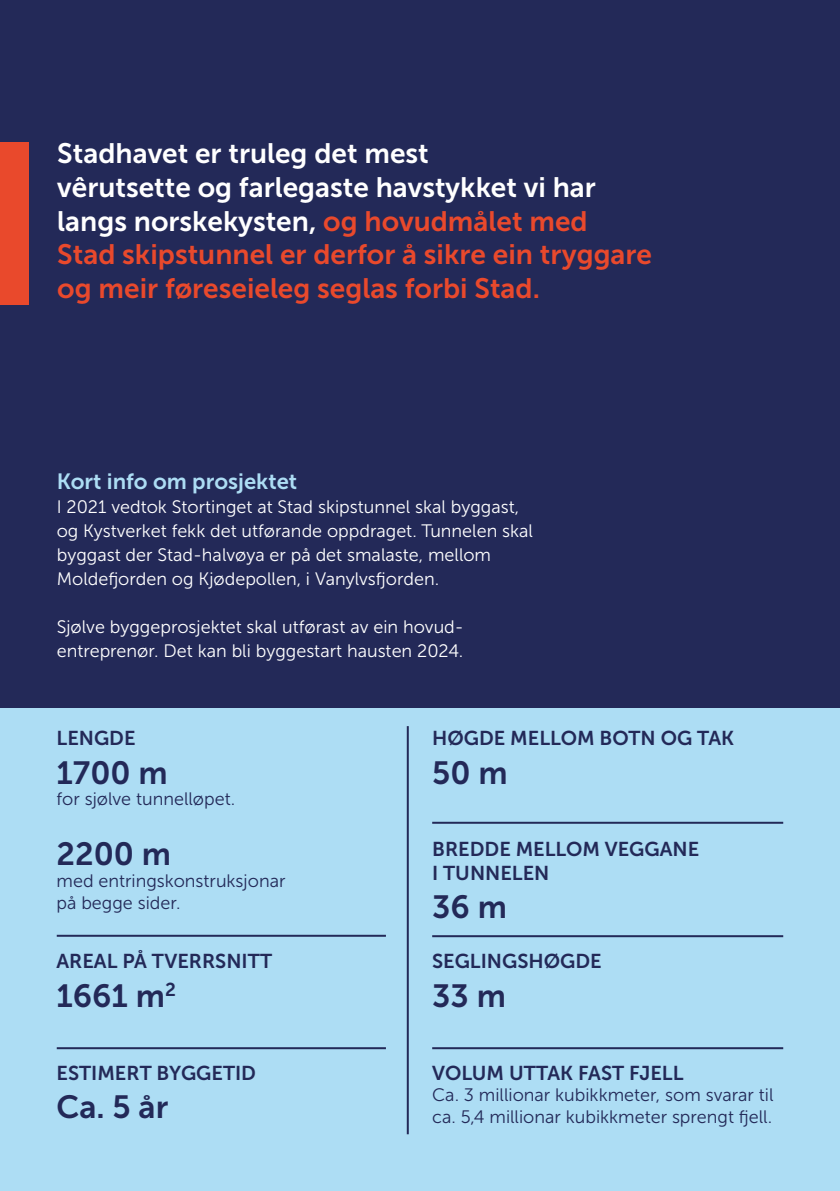
<style>
.page{position:relative;width:840px;height:1191px;background:#fff}
.page>*{position:absolute;margin:0;border:0;box-sizing:border-box;transform-origin:0 0}
.t1{font:32px "Museo Sans 700";color:#232958}
.t2{font:28px/33.6px "Museo Sans 700";color:#e9492c}
.t3{font:22px "Museo Sans 700";color:#adddf4}
.t4{font:20px/24px "Museo Sans 700";color:#232958}
.t5{font:18px/24px "Museo Sans 300";color:#fff}
.t6{font:18px/21.6px "Museo Sans 300";color:#232958}
.s1{color:#fff}
</style>
<div class="page">
<div style="left:0;top:0;width:839px;height:1191px;background:#232958"></div>
<div style="left:0;top:142px;width:28px;height:162px;background:#e9492c"></div>
<div style="left:0;top:709px;width:839px;height:482px;background:#adddf4"></div>
<hr style="left:406px;top:726px;width:2px;height:408px;background:#232958">
<hr style="left:57px;top:934px;width:329px;height:2px;background:#232958">
<hr style="left:57px;top:1047px;width:329px;height:2px;background:#232958">
<hr style="left:432px;top:1047px;width:350px;height:2px;background:#232958">
<hr style="left:432px;top:935px;width:350px;height:2px;background:#232958">
<hr style="left:432px;top:821px;width:350px;height:2px;background:#232958">
<h2 class="t2" style="left:57px;top:137px;width:596px"><span class="s1">Stadhavet er truleg det mest<br>vêrutsette og farlegaste havstykket vi har langs norskekysten,</span> og hovudmålet med Stad skipstunnel er derfor å sikre ein tryggare og meir føreseieleg seglas forbi Stad.</h2>
<p class="t3" style="left:57px;top:469px;width:242px">Kort info om prosjektet</p>
<p class="t5" style="left:57px;top:495px;width:477px">I 2021 vedtok Stortinget at Stad skipstunnel skal byggast, og Kystverket fekk det utførande oppdraget. Tunnelen skal byggast der Stad-halvøya er på det smalaste, mellom Moldefjorden og Kjødepollen, i Vanylvsfjorden.</p>
<p class="t5" style="left:57px;top:615px;width:408px">Sjølve byggeprosjektet skal utførast av ein hovud&shy;entreprenør. Det kan bli byggestart hausten 2024.</p>
<p class="t4" style="left:56px;top:726px;width:80px">LENGDE</p>
<h1 class="t1" style="left:56px;top:755px;width:113px">1700 m</h1>
<p class="t6" style="left:56px;top:788px;width:180px">for sjølve tunnelløpet.</p>
<h1 class="t1" style="left:56px;top:836px;width:116px">2200 m</h1>
<p class="t6" style="left:56px;top:870px;width:230px">med entringskonstruksjonar på begge sider.</p>
<p class="t4" style="left:56px;top:949px;width:217px">AREAL PÅ TVERRSNITT</p>
<h1 class="t1" style="left:56px;top:977px;width:121px">1661 m<sup>2</sup></h1>
<p class="t4" style="left:56px;top:1060px;width:201px">ESTIMERT BYGGETID</p>
<h1 class="t1" style="left:56px;top:1089px;width:113px">Ca. 5 år</h1>
<p class="t4" style="left:432px;top:726px;width:303px">HØGDE MELLOM BOTN OG TAK</p>
<h1 class="t1" style="left:432px;top:755px;width:77px">50 m</h1>
<p class="t4" style="left:432px;top:837px;width:268px">BREDDE MELLOM VEGGANE<br>I TUNNELEN</p>
<h1 class="t1" style="left:432px;top:889px;width:76px">36 m</h1>
<p class="t4" style="left:432px;top:949px;width:171px">SEGLINGSHØGDE</p>
<h1 class="t1" style="left:432px;top:977px;width:75px">33 m</h1>
<p class="t4" style="left:432px;top:1060px;width:253px">VOLUM UTTAK FAST FJELL</p>
<p class="t6" style="left:432px;top:1084px;width:343px">Ca. 3 millionar kubikkmeter, som svarar til ca. 5,4 millionar kubikkmeter sprengt fjell.</p>
</div>
